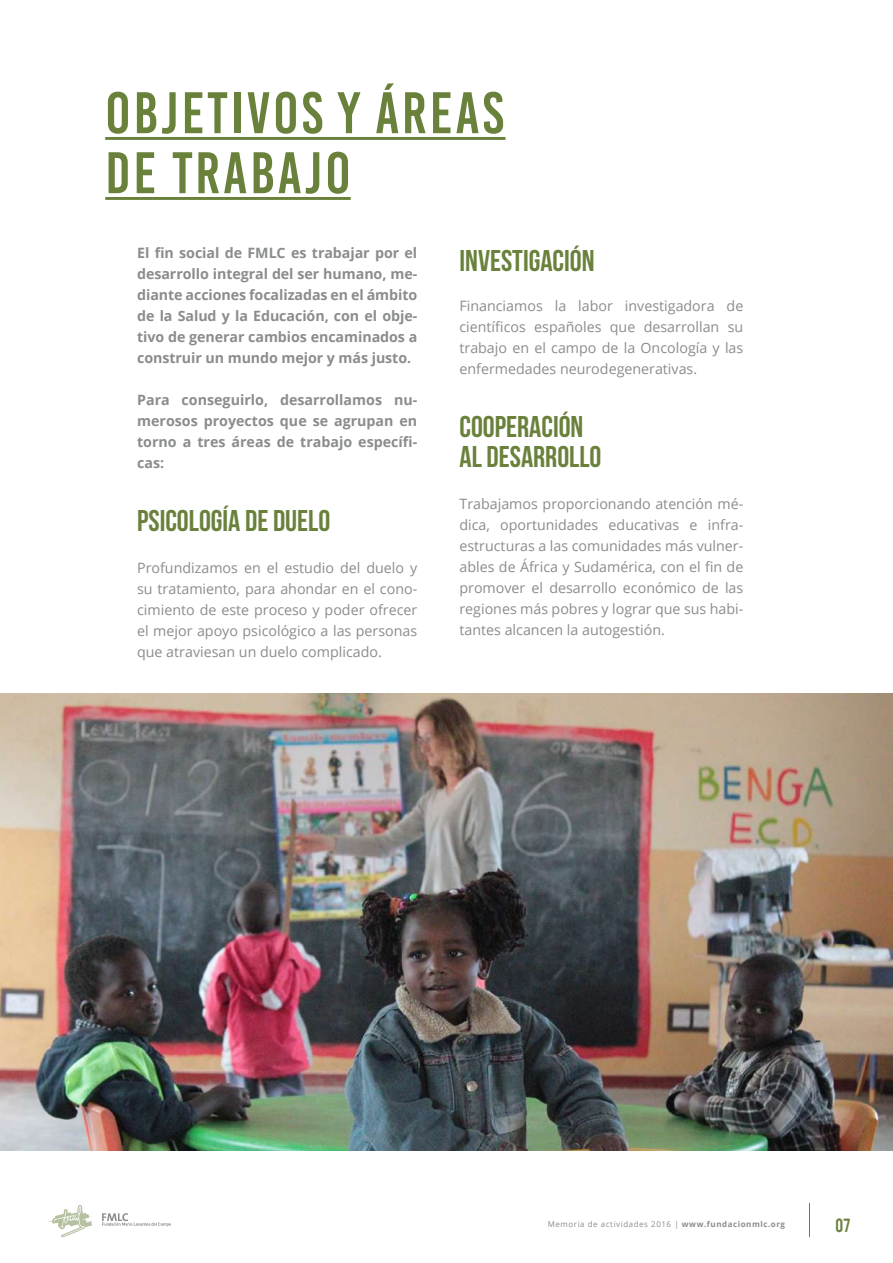
<style>
.page{position:relative;width:893px;height:1263px;background:#fff}
.page>*{position:absolute;margin:0;border:0;box-sizing:border-box;transform-origin:0 0}
.t1{font:58.5px/60px "Bebas Kai";letter-spacing:.05em;color:#6a813c}
.t2{font:30px/30px "Bebas Neue";color:#6a813c}
.t3{font:15px "Bebas";color:#6a813c}
.t4{font:14.25px/21px "Open Sans";color:#8a8d8c;text-align:justify}
.t5{font:700 14.25px/21px "Open Sans";letter-spacing:-.005em;color:#8a8d8c;text-align:justify}
.t6{font:7.95px "Open Sans";letter-spacing:.07em;color:#8a8d8c}
.s1{font-weight:700}
</style>
<div class="page">
<hr style="left:809px;top:1203px;width:1px;height:34px;background:#6a813c">
<svg style="left:49px;top:1205px;width:43px;height:32px"></svg>
<svg style="left:102px;top:1213px;width:69px;height:13px"></svg>
<img style="left:0;top:693px;width:892px;height:457px">
<hr style="left:105px;top:137px;width:400px;height:3px;background:#6a813c">
<hr style="left:105px;top:197px;width:246px;height:3px;background:#6a813c">
<h1 class="t1" style="left:105px;top:83px;width:400px">OBJETIVOS Y ÁREAS<br>DE TRABAJO</h1>
<p class="t5" style="left:137px;top:241px;width:282px">El fin social de FMLC es trabajar por el desarrollo integral del ser humano, me&shy;diante acciones focalizadas en el ámbito de la Salud y la Educación, con el obje&shy;tivo de generar cambios encaminados a construir un mundo mejor y más justo.</p>
<p class="t5" style="left:137px;top:388px;width:282px">Para conseguirlo, desarrollamos nu&shy;merosos proyectos que se agrupan en torno a tres áreas de trabajo específi&shy;cas:</p>
<h2 class="t2" style="left:137px;top:505px;width:195px">PSICOLOGÍA DE DUELO</h2>
<p class="t4" style="left:137px;top:556px;width:282px">Profundizamos en el estudio del duelo y su tratamiento, para ahondar en el cono&shy;cimiento de este proceso y poder ofrecer el mejor apoyo psicológico a las personas que atraviesan un duelo complicado.</p>
<h2 class="t2" style="left:459px;top:245px;width:137px">INVESTIGACIÓN</h2>
<p class="t4" style="left:459px;top:295px;width:285px">Financiamos la labor investigadora de científicos españoles que desarrollan su trabajo en el campo de la Oncología y las enfermedades neurodegenerativas.</p>
<h2 class="t2" style="left:459px;top:411px;width:143px">COOPERACIÓN<br>AL DESARROLLO</h2>
<p class="t4" style="left:459px;top:493px;width:285px">Trabajamos proporcionando atención mé&shy;dica, oportunidades educativas e infra&shy;estructuras a las comunidades más vulner&shy;ables de África y Sudamérica, con el fin de promover el desarrollo económico de las regiones más pobres y lograr que sus habi&shy;tantes alcancen la autogestión.</p>
<p class="t6" style="left:548px;top:1218px;width:239px">Memoria de actividades 2016 | <span class="s1">www.fundacionmlc.org</span></p>
<p class="t3" style="left:836px;top:1214px;width:16px">07</p>
</div>
